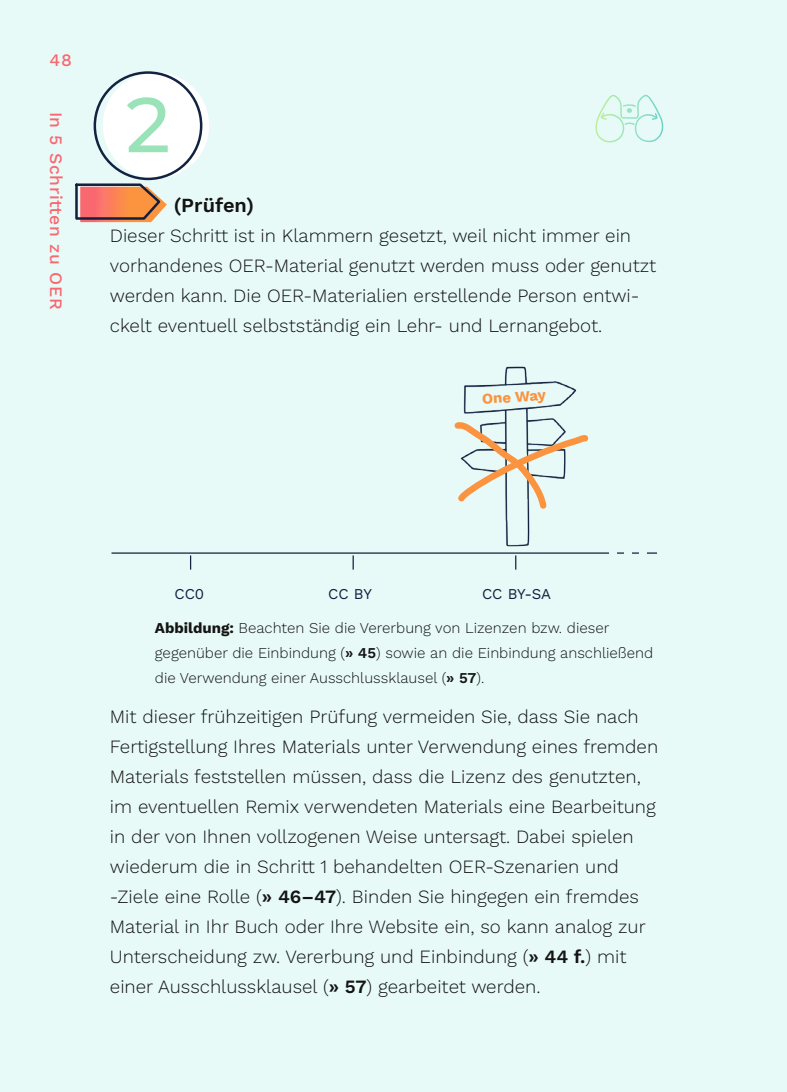
<style>
.page{position:relative;width:787px;height:1092px;background:#fff}
.page>*{position:absolute;margin:0;border:0;box-sizing:border-box;transform-origin:0 0}
.t1{font:500 77.5px "Montserrat";color:#9ae3b9}
.Absatzformat_3_unter{font:600 20px "Work Sans";color:#131413}
.t2{font:300 18.75px/30px "Work Sans";color:#131413}
.t3{font:500 17.5px "Work Sans";letter-spacing:.04em;color:#f96770}
.t4{font:300 15px/25px "Work Sans";color:#131413}
.Absatzformat_1{font:15px "Work Sans";color:#12223f}
.Absatzformat_1-2{font:700 15px "Work Sans";color:#fb933f}
.s1{font-weight:700}
.s2{font-weight:600}
</style>
<div class="page">
<div style="left:0;top:0;width:787px;height:1091px;background:#e7faf8"></div>
<div style="left:103px;top:72px;width:106px;height:106px;background:#fff;border-radius:50%"></div>
<div style="left:94px;top:71px;width:108px;height:109px;border:2px solid #12223f;border-radius:50%"></div>
<svg style="left:74px;top:182px;width:93px;height:40px"></svg>
<svg style="left:593px;top:95px;width:72px;height:49px"></svg>
<img style="left:451px;top:353px;width:133px;height:201px">
<hr style="left:111px;top:552px;width:546px;height:1px;background:#12223f">
<svg style="left:190px;top:555px;width:1px;height:14px"></svg>
<svg style="left:352px;top:555px;width:2px;height:14px"></svg>
<svg style="left:515px;top:555px;width:1px;height:14px"></svg>
<div style="left:624px;top:545px;width:7px;height:19px;background:#e7faf8"></div>
<div style="left:639px;top:546px;width:7px;height:18px;background:#e7faf8"></div>
<div style="left:609px;top:545px;width:7px;height:19px;background:#e7faf8"></div>
<svg style="left:450px;top:420px;width:141px;height:93px"></svg>
<p class="t3" style="left:50px;top:47px;width:24px">48</p>
<p class="t3" style="left:70px;top:111px;width:199px;rotate:90deg">In 5 Schritten zu OER</p>
<p class="t1" style="left:126px;top:73px;width:46px">2</p>
<p class="Absatzformat_3_unter" style="left:174px;top:190px;width:81px">(Prüfen)</p>
<p class="t2" style="left:110px;top:220px;width:548px">Dieser Schritt ist in Klammern gesetzt, weil nicht immer ein vorhandenes OER-Material genutzt werden muss oder genutzt werden kann. Die OER-Materialien erstellende Person entwi&shy;ckelt eventuell selbstständig ein Lehr- und Lernangebot.</p>
<p class="Absatzformat_1-2" style="left:481px;top:387px;width:66px;rotate:-4deg">One Way</p>
<p class="Absatzformat_1" style="left:174px;top:582px;width:31px">CC0</p>
<p class="Absatzformat_1" style="left:328px;top:582px;width:45px">CC BY</p>
<p class="Absatzformat_1" style="left:482px;top:582px;width:71px">CC BY-SA</p>
<p class="t4" style="left:155px;top:614px;width:500px"><span class="s1">Abbildung:</span> Beachten Sie die Vererbung von Lizenzen bzw. dieser gegenüber die Einbindung (<span class="s2">» 45</span>) sowie an die Einbindung anschließend die Verwendung einer Ausschlussklausel (<span class="s2">» 57</span>).</p>
<p class="t2" style="left:110px;top:700px;width:550px">Mit dieser frühzeitigen Prüfung vermeiden Sie, dass Sie nach Fertigstellung Ihres Materials unter Verwendung eines fremden Materials feststellen müssen, dass die Lizenz des genutzten, im eventuellen Remix verwendeten Materials eine Bearbeitung in der von Ihnen vollzogenen Weise untersagt. Dabei spielen wiederum die in Schritt 1 behandelten OER-Szenarien und -Ziele eine Rolle (<span class="s2">» 46–47</span>). Binden Sie hingegen ein fremdes Material in Ihr Buch oder Ihre Website ein, so kann analog zur Unterscheidung zw. Vererbung und Einbindung (<span class="s2">» 44 f.</span>) mit einer Ausschlussklausel (<span class="s2">» 57</span>) gearbeitet werden.</p>
</div>
